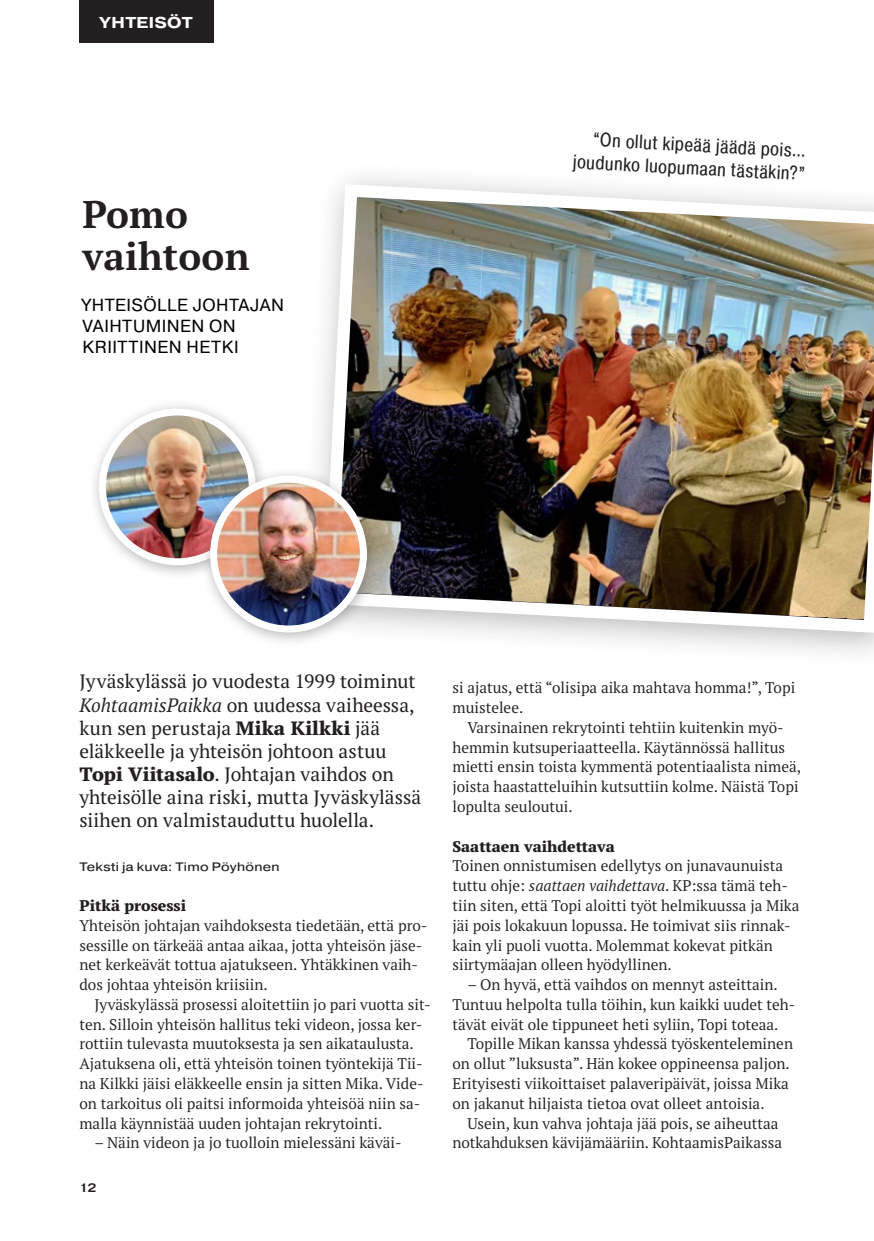
<style>
.page{position:relative;width:874px;height:1241px;background:#fff}
.page>*{position:absolute;margin:0;border:0;box-sizing:border-box;transform-origin:0 0}
.Otsikko_H2{font:700 38.5px/42.2px "PT Serif Pro";letter-spacing:.005em;color:#231f20}
.Ingressi{font:19.25px/23.1px "PT Serif Pro";letter-spacing:-.005em;color:#231f20}
.Nosto_2{font:19.25px/23.1px "Pragmatica Cond";color:#231f20;text-align:right}
.Alaotsikko_H2{font:17.5px/21px "Pragmatica";letter-spacing:.03em;color:#000}
.Otsikko_H5_Laatikko{font:700 15.75px "Pragmatica Ext";letter-spacing:.015em;color:#fff}
.Leipäteksti_sis_SERIF{font:15.4px/19.8px "PT Serif Pro";color:#231f20}
.Leipäteksti_SERIF{font:15.4px/19.8px "PT Serif Pro";color:#231f20}
.Väliotsikko_SERIF{font:800 15.4px "PT Serif Pro";color:#231f20}
.Artikkeli_info{font:12.25px "Pragmatica Ext";letter-spacing:.025em;color:#231f20}
.t1{font:500 12.25px "Pragmatica Ext";color:#231f20}
.s1{font-style:italic}
.s2{font-weight:800}
</style>
<div class="page">
<div style="left:79px;top:0;width:135px;height:43px;background:#231f20"></div>
<img style="left:320px;top:178px;width:553px;height:461px">
<div style="left:88px;top:399px;width:181px;height:180px;background:#231f20;opacity:.32"></div>
<img style="left:102px;top:412px;width:150px;height:149px;border-radius:75px">
<div style="left:99px;top:408px;width:156px;height:157px;border:7px solid #fff;border-radius:50%"></div>
<div style="left:199px;top:466px;width:181px;height:181px;background:#231f20;opacity:.32"></div>
<img style="left:213px;top:481px;width:150px;height:148px">
<div style="left:210px;top:475px;width:157px;height:157px;border:7px solid #fff;border-radius:50%"></div>
<p class="Otsikko_H5_Laatikko" style="left:99px;top:12px;width:95px">YHTEISÖT</p>
<p class="Otsikko_H2" style="left:82px;top:193px;width:168px">Pomo vaihtoon</p>
<p class="Alaotsikko_H2" style="left:82px;top:295px;width:203px">YHTEISÖLLE JOHTAJAN<br>VAIHTUMINEN ON<br>KRIITTINEN HETKI</p>
<p class="Nosto_2" style="left:574px;top:127px;width:234px;rotate:3deg">“On ollut kipeää jäädä pois… joudunko luopumaan tästäkin?”</p>
<p class="Ingressi" style="left:79px;top:669px;width:343px">Jyväskylässä jo vuodesta 1999 toiminut <span class="s1">KohtaamisPaikka</span> on uudessa vaiheessa, kun sen perustaja <span class="s2">Mika Kilkki</span> jää eläkkeelle ja yhteisön johtoon astuu <span class="s2">Topi Viitasalo</span>. Johtajan vaihdos on yhteisölle aina riski, mutta Jyväskylässä siihen on valmistauduttu huolella.</p>
<p class="Artikkeli_info" style="left:79px;top:859px;width:201px">Teksti ja kuva: Timo Pöyhönen</p>
<p class="Väliotsikko_SERIF" style="left:79px;top:895px;width:108px">Pitkä prosessi</p>
<p class="Leipäteksti_SERIF" style="left:79px;top:914px;width:349px">Yhteisön johtajan vaihdoksesta tiedetään, että pro&shy;sessille on tärkeää antaa aikaa, jotta yhteisön jäse&shy;net kerkeävät tottua ajatukseen. Yhtäkkinen vaih&shy;dos johtaa yhteisön kriisiin.</p>
<p class="Leipäteksti_sis_SERIF" style="left:79px;top:994px;width:352px;text-indent:15px">Jyväskylässä prosessi aloitettiin jo pari vuotta sit&shy;ten. Silloin yhteisön hallitus teki videon, jossa ker&shy;rottiin tulevasta muutoksesta ja sen aikataulusta.<br>Ajatuksena oli, että yhteisön toinen työntekijä Tii&shy;na Kilkki jäisi eläkkeelle ensin ja sitten Mika. Vide&shy;on tarkoitus oli paitsi informoida yhteisöä niin sa&shy;malla käynnistää uuden johtajan rekrytointi.</p>
<p class="Leipäteksti_sis_SERIF" style="left:94px;top:1132px;width:308px">– Näin videon ja jo tuolloin mielessäni käväi-</p>
<p class="t1" style="left:79px;top:1179px;width:19px">12</p>
<p class="Leipäteksti_sis_SERIF" style="left:452px;top:677px;width:344px">si ajatus, että “olisipa aika mahtava homma!”, Topi muistelee.</p>
<p class="Leipäteksti_sis_SERIF" style="left:452px;top:717px;width:350px;text-indent:15px">Varsinainen rekrytointi tehtiin kuitenkin myö&shy;hemmin kutsuperiaatteella. Käytännössä hallitus mietti ensin toista kymmentä potentiaalista nimeä, joista haastatteluihin kutsuttiin kolme. Näistä Topi lopulta seuloutui.</p>
<p class="Väliotsikko_SERIF" style="left:452px;top:835px;width:164px">Saattaen vaihdettava</p>
<p class="Leipäteksti_SERIF" style="left:452px;top:855px;width:348px">Toinen onnistumisen edellytys on junavaunuista tuttu ohje: <span class="s1">saattaen vaihdettava</span>. KP:ssa tämä teh&shy;tiin siten, että Topi aloitti työt helmikuussa ja Mika jäi pois lokakuun lopussa. He toimivat siis rinnak&shy;kain yli puoli vuotta. Molemmat kokevat pitkän siirtymäajan olleen hyödyllinen.</p>
<p class="Leipäteksti_sis_SERIF" style="left:452px;top:974px;width:344px;text-indent:15px">– On hyvä, että vaihdos on mennyt asteittain.<br>Tuntuu helpolta tulla töihin, kun kaikki uudet teh&shy;tävät eivät ole tippuneet heti syliin, Topi toteaa.</p>
<p class="Leipäteksti_sis_SERIF" style="left:452px;top:1033px;width:342px;text-indent:15px">Topille Mikan kanssa yhdessä työskenteleminen on ollut ”luksusta”. Hän kokee oppineensa paljon.<br>Erityisesti viikoittaiset palaveripäivät, joissa Mika on jakanut hiljaista tietoa ovat olleet antoisia.</p>
<p class="Leipäteksti_sis_SERIF" style="left:452px;top:1112px;width:331px;text-align:right">Usein, kun vahva johtaja jää pois, se aiheuttaa notkahduksen kävijämääriin. KohtaamisPaikassa</p>
</div>
